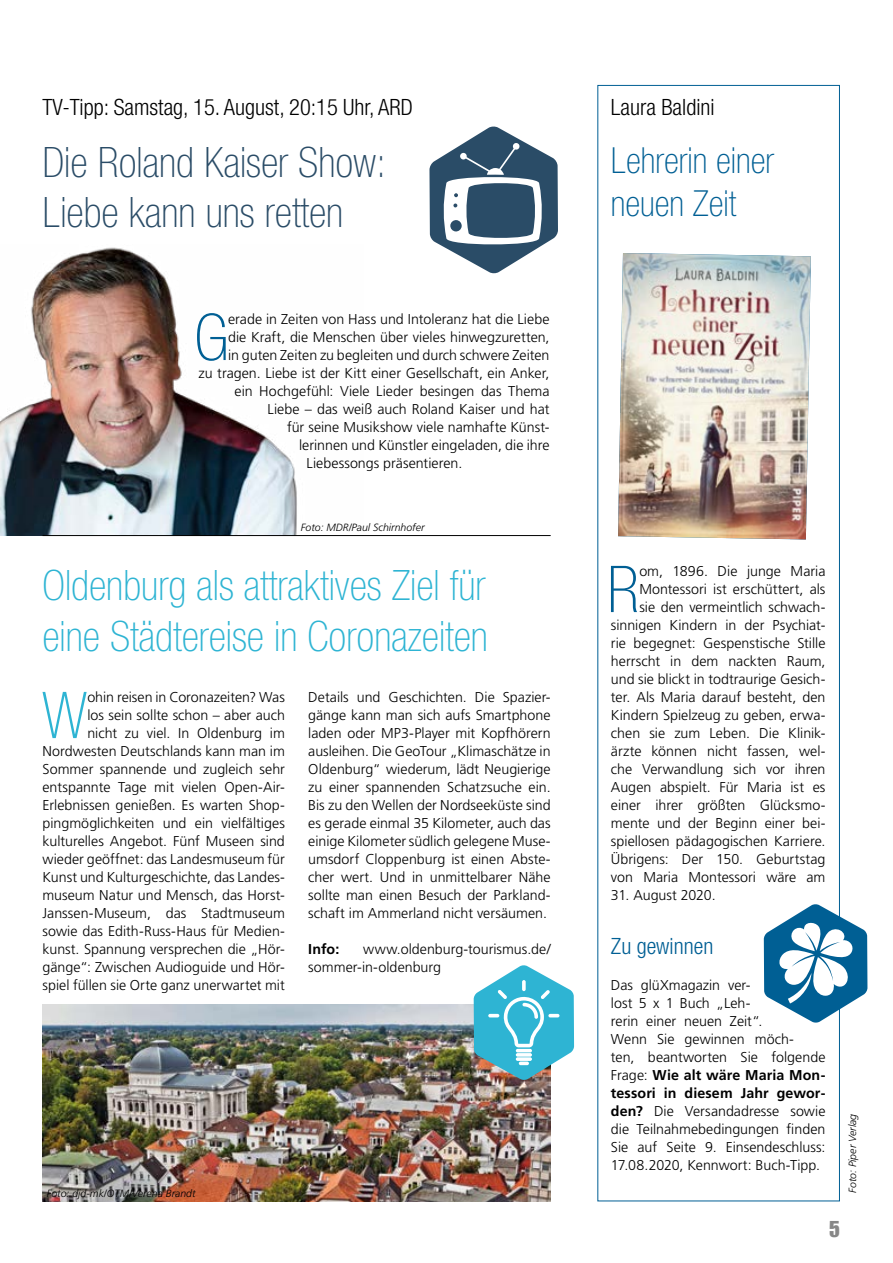
<style>
.page{position:relative;width:893px;height:1263px;background:#fff}
.page>*{position:absolute;margin:0;border:0;box-sizing:border-box;transform-origin:0 0}
.t1{font:100 condensed 64.65px "Helvetica Neue LT Std";color:#005f94}
.t2{font:100 condensed 64.65px "Helvetica Neue LT Std";color:#2eb4d3}
.t3{font:100 condensed 42px/50.4px "Helvetica Neue LT Std";color:#2eb4d3}
.t4{font:100 condensed 42px/50.4px "Helvetica Neue LT Std";color:#2a4c67}
.t5{font:100 condensed 36px/43.2px "Helvetica Neue LT Std";color:#005f94}
.t6{font:300 condensed 22.5px "Helvetica Neue LT Std";color:#000}
.t7{font:300 condensed 22.5px "Helvetica Neue LT Std";color:#005f94}
.t8{font:22.5px "Impact LT Std";color:#878787}
.t9{font:300 14.25px/18px "Frutiger LT Std";color:#000;text-align:right}
.t10{font:700 14.25px "Frutiger LT Std";color:#000}
.t11{font:italic 300 10.5px "Frutiger LT Std";color:#000}
.s1{font-weight:700}
</style>
<div class="page">
<img style="left:43px;top:1005px;width:508px;height:196px">
<img style="left:0;top:247px;width:297px;height:288px">
<hr style="left:43px;top:535px;width:508px;height:1px;background:#000">
<img style="left:618px;top:253px;width:193px;height:286px">
<svg style="left:764px;top:904px;width:103px;height:119px"></svg>
<svg style="left:474px;top:965px;width:100px;height:115px"></svg>
<svg style="left:429px;top:126px;width:129px;height:148px"></svg>
<h3 class="t6" style="left:43px;top:94px;width:372px">TV-Tipp: Samstag, 15. August, 20:15 Uhr, ARD</h3>
<h2 class="t4" style="left:43px;top:136px;width:345px">Die Roland Kaiser Show:<br>Liebe kann uns retten</h2>
<h1 class="t1" style="left:195px;top:301px;width:35px">G</h1>
<p class="t9" style="left:228px;top:310px;width:323px">erade in Zeiten von Hass und Intoleranz hat die Liebe</p>
<p class="t9" style="left:228px;top:328px;width:323px">die Kraft, die Menschen über vieles hinwegzuretten,</p>
<p class="t9" style="left:228px;top:346px;width:323px">in guten Zeiten zu begleiten und durch schwere Zeiten</p>
<p class="t9" style="left:199px;top:364px;width:352px">zu tragen. Liebe ist der Kitt einer Gesellschaft, ein Anker,</p>
<p class="t9" style="left:235px;top:382px;width:316px">ein Hochgefühl: Viele Lieder besingen das Thema</p>
<p class="t9" style="left:268px;top:400px;width:284px">Liebe – das weiß auch Roland Kaiser und hat</p>
<p class="t9" style="left:287px;top:418px;width:264px">für seine Musikshow viele namhafte Künst-</p>
<p class="t9" style="left:299px;top:436px;width:252px">lerinnen und Künstler eingeladen, die ihre</p>
<p class="t9" style="left:307px;top:454px;width:157px">Liebessongs präsentieren.</p>
<p class="t11" style="left:301px;top:521px;width:125px">Foto: MDR/Paul Schirnhofer</p>
<h2 class="t3" style="left:43px;top:560px;width:447px">Oldenburg als attraktives Ziel für eine Städtereise in Coronazeiten</h2>
<p class="t9" style="left:43px;top:688px;width:244px">ohin reisen in Coronazeiten? Was<br>los sein sollte schon – aber auch<br>nicht zu viel. In Oldenburg im Nordwesten Deutschlands kann man im Sommer spannende und zugleich sehr entspannte Tage mit vielen Open-Air-Erlebnissen genießen. Es warten Shop&shy;pingmöglichkeiten und ein vielfältiges kulturelles Angebot. Fünf Museen sind wieder geöffnet: das Landesmuseum für Kunst und Kulturgeschichte, das Landes&shy;museum Natur und Mensch, das Horst-Janssen-Museum, das Stadtmuseum sowie das Edith-Russ-Haus für Medien&shy;kunst. Spannung versprechen die „Hör&shy;gänge“: Zwischen Audioguide und Hör&shy;spiel füllen sie Orte ganz unerwartet mit</p>
<p class="t9" style="left:308px;top:688px;width:244px;text-align:justify">Details und Geschichten. Die Spazier&shy;gänge kann man sich aufs Smartphone laden oder MP3-Player mit Kopfhörern ausleihen. Die GeoTour „Klimaschätze in Oldenburg“ wiederum, lädt Neugierige zu einer spannenden Schatzsuche ein.<br>Bis zu den Wellen der Nordseeküste sind es gerade einmal 35 Kilometer, auch das einige Kilometer südlich gelegene Muse&shy;umsdorf Cloppenburg ist einen Abste&shy;cher wert. Und in unmittelbarer Nähe sollte man einen Besuch der Parkland&shy;schaft im Ammerland nicht versäumen.</p>
<h1 class="t2" style="left:42px;top:679px;width:47px">W</h1>
<p class="t10" style="left:308px;top:941px;width:33px">Info:</p>
<p class="t9" style="left:308px;top:940px;width:244px;text-align:left;text-indent:55px">www.oldenburg-tourismus.de/ sommer-in-oldenburg</p>
<p class="t11" style="left:47px;top:1187px;width:150px">Foto: djd-mk/OTM/Verena Brandt</p>
<h3 class="t6" style="left:611px;top:94px;width:105px">Laura Baldini</h3>
<h3 class="t5" style="left:611px;top:138px;width:165px">Lehrerin einer neuen Zeit</h3>
<p class="t9" style="left:611px;top:562px;width:216px">om, 1896. Die junge Maria<br>Montessori ist erschüttert, als<br>sie den vermeintlich schwach&shy;sinnigen Kindern in der Psychiat&shy;rie begegnet: Gespenstische Stille herrscht in dem nackten Raum, und sie blickt in todtraurige Gesich&shy;ter. Als Maria darauf besteht, den<br>Kindern Spielzeug zu geben, erwa&shy;chen sie zum Leben. Die Klinik&shy;ärzte können nicht fassen, wel&shy;che Verwandlung sich vor ihren<br>Augen abspielt. Für Maria ist es einer ihrer größten Glücksmo&shy;mente und der Beginn einer bei&shy;spiellosen pädagogischen Karriere.<br>Übrigens: Der 150. Geburtstag von Maria Montessori wäre am</p>
<p class="t9" style="left:611px;top:886px;width:106px">31. August 2020.</p>
<h3 class="t7" style="left:611px;top:933px;width:104px">Zu gewinnen</h3>
<p class="t9" style="left:611px;top:976px;width:216px;text-align:left">Das glüXmagazin ver-<br>lost 5 x 1 Buch „Leh-<br>rerin einer neuen Zeit“.<br>Wenn Sie gewinnen möch-<br>ten, beantworten Sie folgende<br>Frage: <span class="s1">Wie alt wäre Maria Mon&shy;tessori in diesem Jahr gewor&shy;den?</span> Die Versandadresse sowie die Teilnahmebedingungen finden<br>Sie auf Seite 9. Einsendeschluss:<br>17.08.2020, Kennwort: Buch-Tipp.</p>
<h1 class="t1" style="left:607px;top:553px;width:34px">R</h1>
<p class="t11" style="left:847px;top:1193px;width:80px;rotate:-90deg">Foto: Piper Verlag</p>
<h3 class="t8" style="left:829px;top:1216px;width:12px">5</h3>
</div>
